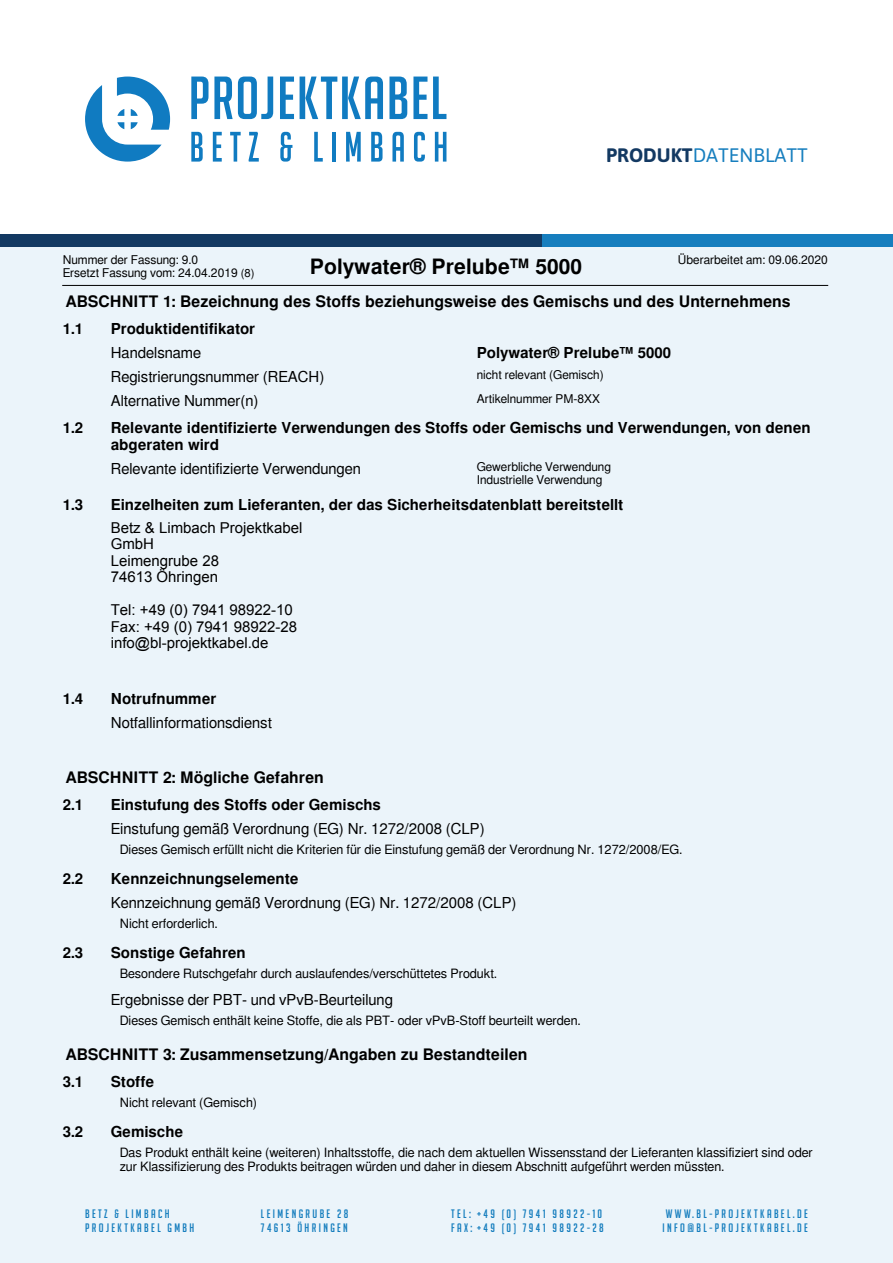
<style>
.page{position:relative;width:893px;height:1263px;background:#fff}
.page>*{position:absolute;margin:0;border:0;box-sizing:border-box;transform-origin:0 0}
.t1{font:700 21px "Free Sans";color:#000}
.t2{font:19.5px "Asap";color:#167ebe}
.t3{font:700 15.75px "Free Sans";color:#000}
.t4{font:15px/24px "Free Sans";color:#000}
.t5{font:700 15px/24px "Free Sans";color:#000}
.t6{font:15px/16.5px "Arial";color:#000}
.t7{font:12.75px/14px "Free Sans";color:#000}
.t8{font:12px/13.2px "Free Sans";color:#000}
.t9{font:12px "Big Noodle Titling";letter-spacing:.2em;color:#167ebe}
.s1{font-weight:700;color:#133962}
.s2{font-size:11.25px}
.s3{font-weight:400}
.s4{font-family:"Arial";font-weight:400}
.s5{font-weight:700}
</style>
<div class="page">
<div style="left:0;top:247px;width:893px;height:1016px;background:#ebf4fa"></div>
<div style="left:0;top:234px;width:542px;height:13px;background:#133962"></div>
<div style="left:542px;top:234px;width:351px;height:13px;background:#167ebe"></div>
<svg style="left:85px;top:77px;width:85px;height:85px"></svg>
<svg style="left:191px;top:77px;width:17px;height:42px"></svg>
<svg style="left:214px;top:77px;width:59px;height:42px"></svg>
<svg style="left:280px;top:77px;width:14px;height:42px"></svg>
<svg style="left:300px;top:77px;width:83px;height:42px"></svg>
<svg style="left:389px;top:77px;width:18px;height:42px"></svg>
<svg style="left:413px;top:77px;width:14px;height:42px"></svg>
<svg style="left:433px;top:77px;width:13px;height:42px"></svg>
<svg style="left:191px;top:132px;width:12px;height:30px"></svg>
<svg style="left:213px;top:132px;width:9px;height:30px"></svg>
<svg style="left:230px;top:132px;width:11px;height:30px"></svg>
<svg style="left:249px;top:132px;width:10px;height:30px"></svg>
<svg style="left:280px;top:132px;width:12px;height:30px"></svg>
<svg style="left:314px;top:132px;width:9px;height:30px"></svg>
<hr style="left:332px;top:132px;width:4px;height:30px;background:#107bc1">
<svg style="left:346px;top:132px;width:15px;height:30px"></svg>
<svg style="left:371px;top:132px;width:12px;height:30px"></svg>
<svg style="left:392px;top:132px;width:12px;height:30px"></svg>
<svg style="left:414px;top:132px;width:11px;height:30px"></svg>
<svg style="left:435px;top:132px;width:11px;height:30px"></svg>
<hr style="left:63px;top:285px;width:765px;height:1px;background:#000">
<p class="t2" style="left:606px;top:143px;width:203px"><span class="s1">PRODUKT</span>DATENBLATT</p>
<p class="t8" style="left:63px;top:253px;width:193px">Nummer der Fassung: 9.0<br>Ersetzt Fassung vom: 24.04.2019 <span class="s2">(8)</span></p>
<p class="t8" style="left:678px;top:253px;width:151px">Überarbeitet am: 09.06.2020</p>
<p class="t1" style="left:310px;top:251px;width:274px">Polywater® Prelube™ 5000</p>
<p class="t3" style="left:66px;top:290px;width:726px">ABSCHNITT 1: Bezeichnung des Stoffs beziehungsweise des Gemischs und des Unternehmens</p>
<p class="t5" style="left:63px;top:318px;width:22px">1.1</p>
<p class="t5" style="left:111px;top:318px;width:146px">Produktidentifikator<br><span class="s3">Handelsname</span></p>
<p class="t5" style="left:477px;top:342px;width:196px">Polywater® Prelube™ 5000</p>
<p class="t4" style="left:111px;top:365px;width:215px">Registrierungsnummer (REACH)</p>
<p class="t8" style="left:477px;top:368px;width:128px">nicht relevant (Gemisch)</p>
<p class="t4" style="left:111px;top:389px;width:149px">Alternative Nummer(n)</p>
<p class="t8" style="left:477px;top:392px;width:125px">Artikelnummer PM-8XX</p>
<p class="t5" style="left:63px;top:417px;width:22px">1.2</p>
<p class="t5" style="left:111px;top:421px;width:701px;line-height:16.5px">Relevante identifizierte Verwendungen des Stoffs oder Gemischs und Verwendungen, von denen abgeraten wird</p>
<p class="t4" style="left:111px;top:457px;width:252px">Relevante identifizierte Verwendungen</p>
<p class="t8" style="left:477px;top:460px;width:136px">Gewerbliche Verwendung<br>Industrielle Verwendung</p>
<p class="t5" style="left:63px;top:494px;width:22px">1.3</p>
<p class="t5" style="left:111px;top:494px;width:514px;line-height:22.4px">Einzelheiten zum Lieferanten, der das Sicherheitsdatenblatt bereitstellt<br><span class="s4">Betz &amp; Limbach Projektkabel</span></p>
<p class="t6" style="left:111px;top:536px;width:110px">GmbH<br>Leimengrube 28<br>74613 Öhringen</p>
<p class="t6" style="left:111px;top:602px;width:188px">Tel: +49 (0) 7941 98922-10<br>Fax: +49 (0) 7941 98922-28 info@bl-projektkabel.de</p>
<p class="t5" style="left:63px;top:687px;width:22px">1.4</p>
<p class="t4" style="left:111px;top:686px;width:163px"><span class="s5">Notrufnummer<br></span>Notfallinformationsdienst</p>
<p class="t3" style="left:66px;top:766px;width:260px">ABSCHNITT 2: Mögliche Gefahren</p>
<p class="t5" style="left:63px;top:793px;width:22px">2.1</p>
<p class="t4" style="left:111px;top:792px;width:375px"><span class="s5">Einstufung des Stoffs oder Gemischs<br></span>Einstufung gemäß Verordnung (EG) Nr. 1272/2008 (CLP)</p>
<p class="t7" style="left:120px;top:842px;width:564px">Dieses Gemisch erfüllt nicht die Kriterien für die Einstufung gemäß der Verordnung Nr. 1272/2008/EG.</p>
<p class="t5" style="left:63px;top:867px;width:22px">2.2</p>
<p class="t4" style="left:111px;top:866px;width:407px"><span class="s5">Kennzeichnungselemente<br></span>Kennzeichnung gemäß Verordnung (EG) Nr. 1272/2008 (CLP)</p>
<p class="t7" style="left:120px;top:916px;width:100px">Nicht erforderlich.</p>
<p class="t5" style="left:63px;top:941px;width:22px">2.3</p>
<p class="t5" style="left:111px;top:941px;width:137px">Sonstige Gefahren</p>
<p class="t7" style="left:120px;top:966px;width:379px">Besondere Rutschgefahr durch auslaufendes/verschüttetes Produkt.</p>
<p class="t4" style="left:111px;top:988px;width:284px">Ergebnisse der PBT- und vPvB-Beurteilung</p>
<p class="t7" style="left:120px;top:1013px;width:462px">Dieses Gemisch enthält keine Stoffe, die als PBT- oder vPvB-Stoff beurteilt werden.</p>
<p class="t3" style="left:66px;top:1043px;width:463px">ABSCHNITT 3: Zusammensetzung/Angaben zu Bestandteilen</p>
<p class="t5" style="left:63px;top:1071px;width:22px">3.1</p>
<p class="t5" style="left:111px;top:1071px;width:45px">Stoffe</p>
<p class="t7" style="left:120px;top:1096px;width:139px">Nicht relevant (Gemisch)</p>
<p class="t5" style="left:63px;top:1121px;width:22px">3.2</p>
<p class="t5" style="left:111px;top:1121px;width:74px">Gemische</p>
<p class="t7" style="left:120px;top:1146px;width:695px">Das Produkt enthält keine (weiteren) Inhaltsstoffe, die nach dem aktuellen Wissensstand der Lieferanten klassifiziert sind oder zur Klassifizierung des Produkts beitragen würden und daher in diesem Abschnitt aufgeführt werden müssten.</p>
<p class="t9" style="left:85px;top:1207px;width:86px">BETZ &amp; LIMBACH</p>
<p class="t9" style="left:85px;top:1222px;width:111px">PROJEKTKABEL GMBH</p>
<p class="t9" style="left:261px;top:1207px;width:89px">LEIMENGRUBE 28</p>
<p class="t9" style="left:261px;top:1222px;width:88px">74613 ÖHRINGEN</p>
<p class="t9" style="left:451px;top:1207px;width:153px">TEL: +49 (0) 7941 98922-10</p>
<p class="t9" style="left:451px;top:1222px;width:154px">FAX: +49 (0) 7941 98922-28</p>
<p class="t9" style="left:666px;top:1207px;width:144px">WWW.BL-PROJEKTKABEL.DE</p>
<p class="t9" style="left:663px;top:1222px;width:147px">INFO@BL-PROJEKTKABEL.DE</p>
</div>
